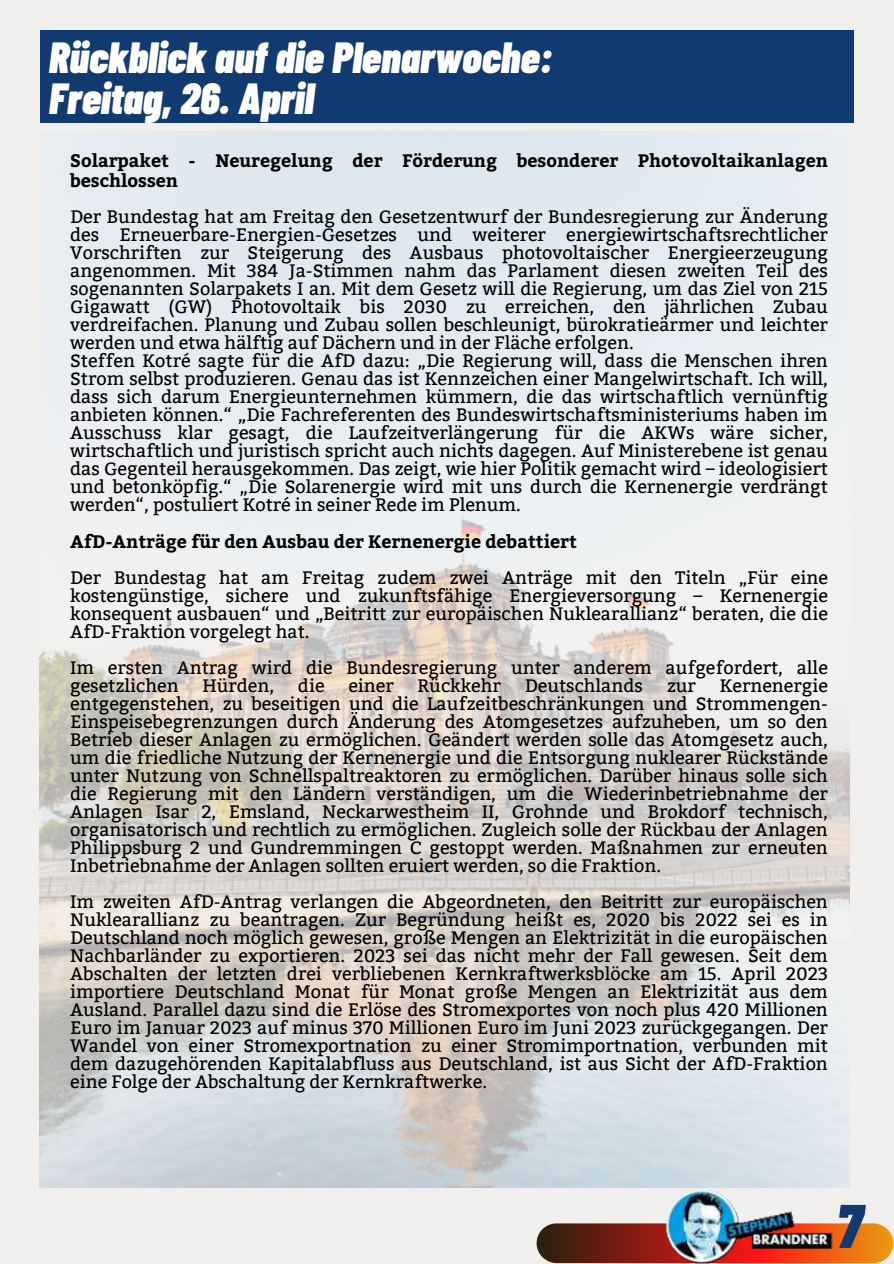
<style>
.page{position:relative;width:894px;height:1264px;background:#fff}
.page>*{position:absolute;margin:0;border:0;box-sizing:border-box;transform-origin:0 0}
.t1{font:italic 900 61.5px "Barlow Condensed";color:#113b70}
.t2{font:italic 900 43.5px/40.5px "Barlow Condensed";color:#fff}
.t3{font:18px/18px "Bitter";color:#000;text-align:justify}
.t4{font:700 18px/19px "Bitter";color:#000}
</style>
<div class="page">
<div style="left:0;top:0;width:893px;height:1263px;background:#f1eeee"></div>
<svg style="left:536px;top:1223px;width:356px;height:40px;background:#96441c"></svg>
<img style="left:662px;top:1186px;width:171px;height:77px">
<div style="left:40px;top:30px;width:813px;height:93px;background:#113b70"></div>
<img style="left:40px;top:131px;width:809px;height:1055px">
<h2 class="t2" style="left:49px;top:36px;width:505px">Rückblick auf die Plenarwoche:<br>Freitag, 26. April</h2>
<p class="t4" style="left:70px;top:152px;width:759px">Solarpaket - Neuregelung der Förderung besonderer Photovoltaikanlagen beschlossen</p>
<p class="t3" style="left:70px;top:207px;width:759px;text-align:left">Der Bundestag hat am Freitag den Gesetzentwurf der Bundesregierung zur Änderung des Erneuerbare-Energien-Gesetzes und weiterer energiewirtschaftsrechtlicher Vorschriften zur Steigerung des Ausbaus photovoltaischer Energieerzeugung angenommen. Mit 384 Ja-Stimmen nahm das Parlament diesen zweiten Teil des sogenannten Solarpakets I an. Mit dem Gesetz will die Regierung, um das Ziel von 215<br>Gigawatt (GW) Photovoltaik bis 2030 zu erreichen, den jährlichen Zubau verdreifachen. Planung und Zubau sollen beschleunigt, bürokratieärmer und leichter werden und etwa hälftig auf Dächern und in der Fläche erfolgen.<br>Steffen Kotré sagte für die AfD dazu: „Die Regierung will, dass die Menschen ihren Strom selbst produzieren. Genau das ist Kennzeichen einer Mangelwirtschaft. Ich will, dass sich darum Energieunternehmen kümmern, die das wirtschaftlich vernünftig anbieten können.“ „Die Fachreferenten des Bundeswirtschaftsministeriums haben im Ausschuss klar gesagt, die Laufzeitverlängerung für die AKWs wäre sicher, wirtschaftlich und juristisch spricht auch nichts dagegen. Auf Ministerebene ist genau das Gegenteil herausgekommen. Das zeigt, wie hier Politik gemacht wird – ideologisiert und betonköpfig.“ „Die Solarenergie wird mit uns durch die Kernenergie verdrängt werden“, postuliert Kotré in seiner Rede im Plenum.</p>
<p class="t4" style="left:70px;top:532px;width:508px">AfD-Anträge für den Ausbau der Kernenergie debattiert</p>
<p class="t3" style="left:70px;top:569px;width:759px">Der Bundestag hat am Freitag zudem zwei Anträge mit den Titeln „Für eine kostengünstige, sichere und zukunftsfähige Energieversorgung – Kernenergie konsequent ausbauen“ und „Beitritt zur europäischen Nuklearallianz“ beraten, die die AfD-Fraktion vorgelegt hat.</p>
<p class="t3" style="left:70px;top:659px;width:759px">Im ersten Antrag wird die Bundesregierung unter anderem aufgefordert, alle gesetzlichen</p>
<p class="t3" style="left:202px;top:677px;width:73px">Hürden,</p>
<p class="t3" style="left:298px;top:677px;width:28px">die</p>
<p class="t3" style="left:348px;top:677px;width:47px">einer</p>
<p class="t3" style="left:417px;top:677px;width:85px">Rückkehr</p>
<p class="t3" style="left:524px;top:677px;width:120px">Deutschlands</p>
<p class="t3" style="left:666px;top:677px;width:31px">zur</p>
<p class="t3" style="left:70px;top:677px;width:759px;text-indent:649px">Kernenergie entgegenstehen, zu beseitigen und die Laufzeitbeschränkungen und Strommengen-Einspeisebegrenzungen durch Änderung des Atomgesetzes aufzuheben, um so den Betrieb dieser Anlagen zu ermöglichen. Geändert werden solle das Atomgesetz auch, um die friedliche Nutzung der Kernenergie und die Entsorgung nuklearer Rückstände unter Nutzung von Schnellspaltreaktoren zu ermöglichen. Darüber hinaus solle sich die Regierung mit den Ländern verständigen, um die Wiederinbetriebnahme der Anlagen Isar 2, Emsland, Neckarwestheim II, Grohnde und Brokdorf technisch, organisatorisch und rechtlich zu ermöglichen. Zugleich solle der Rückbau der Anlagen Philippsburg 2 und Gundremmingen C gestoppt werden. Maßnahmen zur erneuten Inbetriebnahme der Anlagen sollten eruiert werden, so die Fraktion.</p>
<p class="t3" style="left:70px;top:893px;width:759px">Im zweiten AfD-Antrag verlangen die Abgeordneten, den Beitritt zur europäischen Nuklearallianz zu beantragen. Zur Begründung heißt es, 2020 bis 2022 sei es in Deutschland noch möglich gewesen, große Mengen an Elektrizität in die europäischen Nachbarländer zu exportieren. 2023 sei das nicht mehr der Fall gewesen. Seit dem Abschalten der letzten drei verbliebenen Kernkraftwerksblöcke am 15. April 2023 importiere Deutschland Monat für Monat große Mengen an Elektrizität aus dem Ausland. Parallel dazu sind die Erlöse des Stromexportes von noch plus 420 Millionen Euro im Januar 2023 auf minus 370 Millionen Euro im Juni 2023 zurückgegangen. Der Wandel von einer Stromexportnation zu einer Stromimportnation, verbunden mit dem dazugehörenden Kapitalabfluss aus Deutschland, ist aus Sicht der AfD-Fraktion eine Folge der Abschaltung der Kernkraftwerke.</p>
<h1 class="t1" style="left:836px;top:1182px;width:27px">7</h1>
</div>
